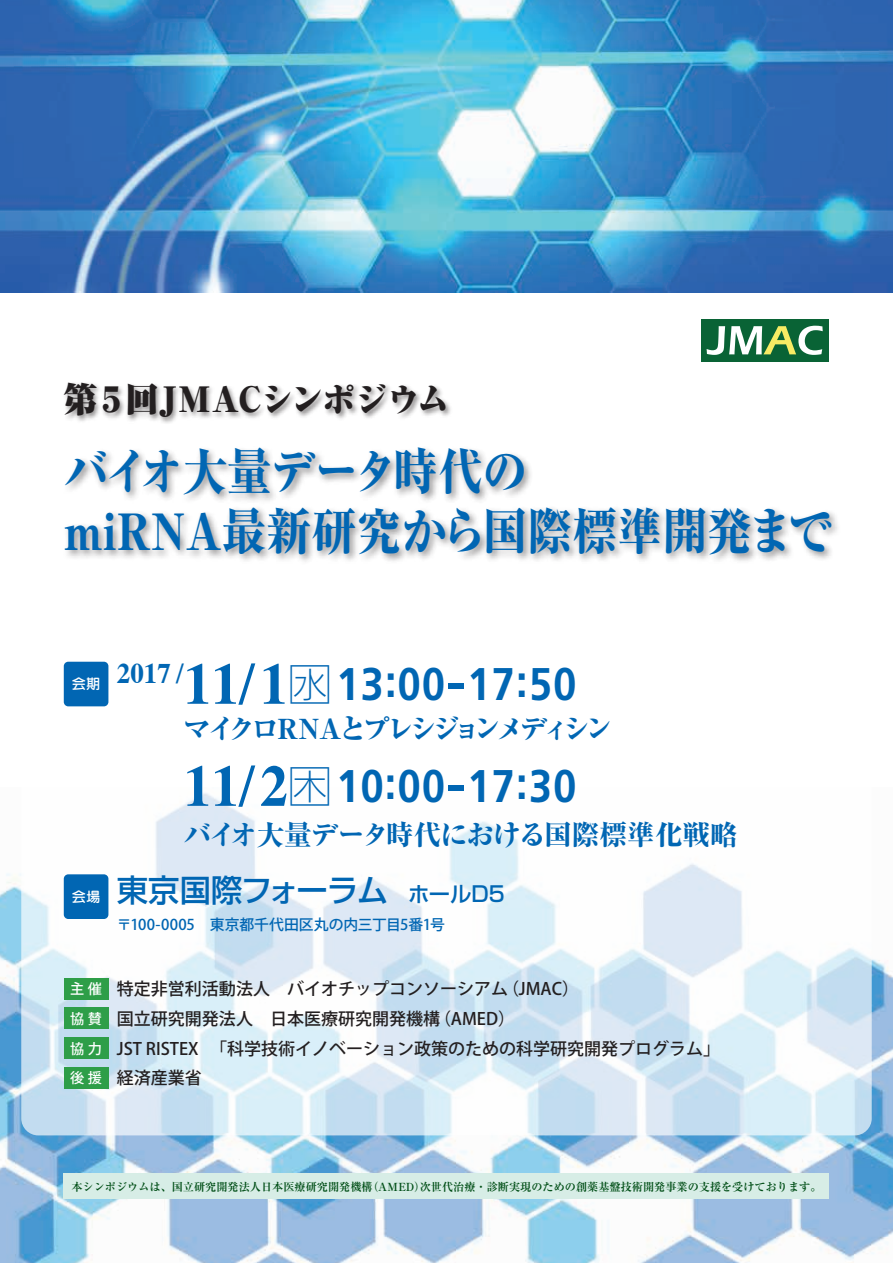
<style>
.page{position:relative;width:893px;height:1263px;background:#fff}
.page>*{position:absolute;margin:0;border:0;box-sizing:border-box;transform-origin:0 0}
.t1{font:800 49.95px/59.2px "Ryumin Pro";color:#0166b3;scale:.9 1}
.t2{font:700 45.75px "Frutiger";letter-spacing:.035em;color:#0166b3;scale:.9 1}
.t3{font:900 33.75px "Ryumin Pro";letter-spacing:-.05em;color:#231f20}
.t4{font:500 31.35px "Shin Go Pro";letter-spacing:-.035em;color:#0166b3}
.t5{font:800 27.6px "Ryumin Pro";letter-spacing:-.035em;color:#0166b3}
.t6{font:800 27.6px "Ryumin Pro";letter-spacing:-.16em;color:#0166b3}
.t7{font:500 16.95px "Koz Go Pro";color:#231f20}
.t8{font:500 14.85px "Koz Go Pro";letter-spacing:-.01em;color:#0166b3}
.t9{font:700 11.1px "Ryumin Pro";color:#004e16}
.s1{font-family:"Times";font-size:58.35px}
.s2{font-family:"Rodin NTLG Pro L";font-weight:400;font-size:44.1px}
.s3{font-family:"Seurat Pro DB";font-weight:400;font-size:14.25px;color:#fff}
.s4{font-size:21.3px}
.s5{font-size:14.25px;color:#fff}
</style>
<div class="page">
<img style="left:0;top:873px;width:893px;height:390px">
<img style="left:0;top:0;width:893px;height:292px">
<svg style="left:21px;top:561px;width:851px;height:574px"></svg>
<div style="left:64px;top:1067px;width:44px;height:21px;background:#2e9e48"></div>
<div style="left:64px;top:1037px;width:44px;height:22px;background:#2e9e48"></div>
<div style="left:64px;top:662px;width:44px;height:44px;background:#0166b3;border-radius:4px"></div>
<div style="left:64px;top:1174px;width:765px;height:25px;background:#d7ede6"></div>
<div style="left:64px;top:874px;width:44px;height:45px;background:#0166b3;border-radius:4px"></div>
<img style="left:65px;top:383px;width:386px;height:40px">
<img style="left:57px;top:448px;width:788px;height:128px">
<div style="left:702px;top:319px;width:127px;height:42px;background:#096335"></div>
<svg style="left:707px;top:326px;width:116px;height:29px"></svg>
<div style="left:64px;top:1008px;width:44px;height:21px;background:#2e9e48"></div>
<div style="left:64px;top:978px;width:44px;height:21px;background:#2e9e48"></div>
<h3 class="t3" style="left:64px;top:373px;width:388px">第５回JMACシンポジウム</h3>
<h1 class="t1" style="left:63px;top:438px;width:856px">バイオ大量データ時代の<br>miRNA最新研究から国際標準開発まで</h1>
<h2 class="t2" style="left:72px;top:657px;width:562px"><sup>会期</sup> <sup>2017</sup> <sup>/</sup><span class="s1">11/1</span><span class="s2">水</span>13:00-17:50</h2>
<h3 class="t6" style="left:183px;top:707px;width:431px">マイクロRNAとプレシジョンメディシン</h3>
<h2 class="t2" style="left:184px;top:759px;width:438px"><span class="s1">11/2</span><span class="s2">木</span>10:00-17:30</h2>
<h3 class="t5" style="left:183px;top:813px;width:556px">バイオ大量データ時代における国際標準化戦略</h3>
<h3 class="t4" style="left:72px;top:864px;width:437px"><span class="s3">会場</span> 東京国際フォーラム<span class="s4">　ホールD５</span></h3>
<p class="t8" style="left:117px;top:915px;width:330px">〒100-0005　東京都千代田区丸の内三丁目5番1号</p>
<p class="t7" style="left:70px;top:978px;width:510px"><span class="s5">主 催</span> 特定非営利活動法人　バイオチップコンソーシアム（JMAC）</p>
<p class="t7" style="left:70px;top:1008px;width:446px"><span class="s5">協 賛</span> 国立研究開発法人　日本医療研究開発機構（AMED）</p>
<p class="t7" style="left:70px;top:1037px;width:651px"><span class="s5">協 力</span> JST RISTEX　「科学技術イノベーション政策のための科学研究開発プログラム」</p>
<p class="t7" style="left:70px;top:1067px;width:133px"><span class="s5">後 援</span> 経済産業省</p>
<p class="t9" style="left:71px;top:1178px;width:752px">本シンポジウムは、国立研究開発法人日本医療研究開発機構（AＭED）次世代治療・診断実現のための創薬基盤技術開発事業の支援を受けております。</p>
</div>
